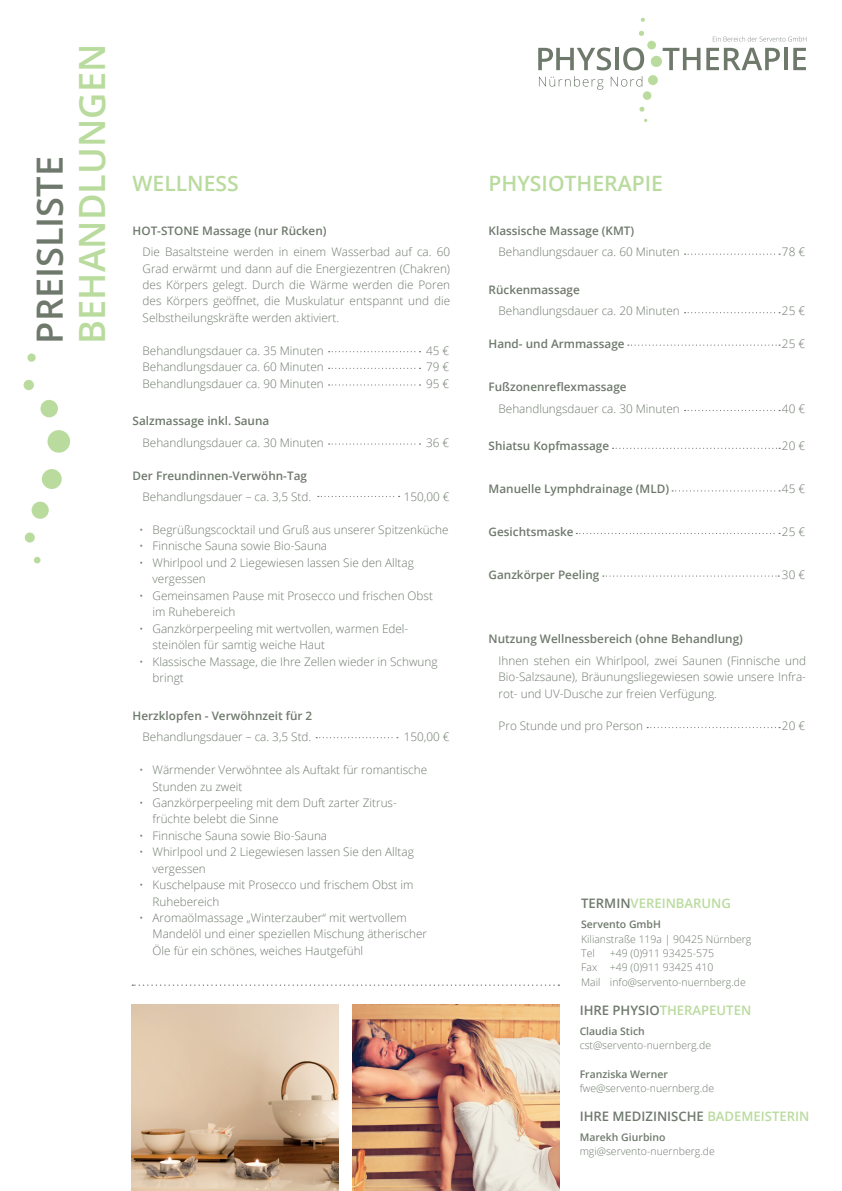
<style>
.page{position:relative;width:842px;height:1191px;background:#fff}
.page>*{position:absolute;margin:0;border:0;box-sizing:border-box;transform-origin:0 0}
.t1{font:600 36.2px "Open Sans";color:#b9db9d}
.t2{font:600 36.2px "Open Sans";color:#6e796c}
.t3{font:600 21.1px "Open Sans";color:#b9db9d}
.t4{font:600 13.1px "Open Sans";color:#b9db9d}
.t5{font:600 13.1px "Open Sans";color:#6e796c}
.t6{font:300 11.7px/16.4px "Open Sans";color:#6e796c}
.t7{font:600 11.7px "Open Sans";color:#6e796c}
.t8{font:300 10.5px/14.4px "Open Sans";color:#6e796c}
.t9{font:600 10.5px "Open Sans";color:#6e796c}
.s1{color:#6e796c}
.s2{color:#b9db9d}
</style>
<div class="page">
<svg style="left:641px;top:18px;width:4px;height:4px"></svg>
<svg style="left:639px;top:31px;width:5px;height:5px"></svg>
<div style="left:647px;top:41px;width:9px;height:9px;background:#b9db9d;border-radius:50%"></div>
<div style="left:651px;top:56px;width:11px;height:11px;background:#b9db9d;border-radius:50%"></div>
<div style="left:648px;top:75px;width:10px;height:10px;background:#b9db9d;border-radius:50%"></div>
<div style="left:643px;top:91px;width:8px;height:9px;background:#b9db9d;border-radius:50%"></div>
<svg style="left:639px;top:107px;width:5px;height:5px"></svg>
<svg style="left:538px;top:47px;width:73px;height:23px"></svg>
<hr style="left:615px;top:48px;width:4px;height:22px;background:#6e796c">
<svg style="left:623px;top:47px;width:21px;height:23px"></svg>
<svg style="left:663px;top:48px;width:37px;height:22px"></svg>
<svg style="left:706px;top:48px;width:74px;height:22px"></svg>
<hr style="left:784px;top:48px;width:3px;height:22px;background:#6e796c">
<svg style="left:793px;top:48px;width:13px;height:22px"></svg>
<svg style="left:539px;top:76px;width:64px;height:14px"></svg>
<svg style="left:611px;top:76px;width:31px;height:11px"></svg>
<svg style="left:713px;top:36px;width:93px;height:5px"></svg>
<div style="left:27px;top:353px;width:9px;height:9px;background:#b9db9d;border-radius:50%"></div>
<div style="left:23px;top:380px;width:11px;height:10px;background:#b9db9d;border-radius:50%"></div>
<svg style="left:40px;top:400px;width:18px;height:18px"></svg>
<svg style="left:47px;top:430px;width:23px;height:23px"></svg>
<svg style="left:42px;top:469px;width:20px;height:20px"></svg>
<svg style="left:31px;top:501px;width:18px;height:18px"></svg>
<div style="left:25px;top:532px;width:10px;height:11px;background:#b9db9d;border-radius:50%"></div>
<div style="left:34px;top:557px;width:7px;height:6px;background:#b9db9d;border-radius:50%"></div>
<svg style="left:132px;top:984px;width:427px;height:2px"></svg>
<img style="left:132px;top:1004px;width:206px;height:187px">
<img style="left:352px;top:1004px;width:207px;height:187px">
<svg style="left:329px;top:351px;width:91px;height:1px"></svg>
<svg style="left:329px;top:368px;width:91px;height:1px"></svg>
<svg style="left:329px;top:384px;width:91px;height:1px"></svg>
<svg style="left:329px;top:443px;width:91px;height:1px"></svg>
<svg style="left:318px;top:496px;width:82px;height:1px"></svg>
<svg style="left:316px;top:737px;width:82px;height:1px"></svg>
<svg style="left:685px;top:254px;width:95px;height:1px"></svg>
<svg style="left:685px;top:312px;width:95px;height:1px"></svg>
<svg style="left:685px;top:410px;width:95px;height:1px"></svg>
<svg style="left:613px;top:448px;width:167px;height:1px"></svg>
<svg style="left:672px;top:490px;width:108px;height:1px"></svg>
<svg style="left:647px;top:727px;width:133px;height:1px"></svg>
<svg style="left:576px;top:533px;width:204px;height:1px"></svg>
<svg style="left:603px;top:575px;width:176px;height:1px"></svg>
<svg style="left:628px;top:344px;width:152px;height:2px"></svg>
<h1 class="t2" style="left:25px;top:344px;width:189px;rotate:-90deg">PREISLISTE</h1>
<h1 class="t1" style="left:67px;top:344px;width:301px;rotate:-90deg">BEHANDLUNGEN</h1>
<h2 class="t3" style="left:133px;top:169px;width:108px">WELLNESS</h2>
<p class="t7" style="left:133px;top:222px;width:195px">HOT-STONE Massage (nur Rücken)</p>
<p class="t6" style="left:143px;top:243px;width:309px;text-align:justify">Die Basaltsteine werden in einem Wasserbad auf ca. 60<br>Grad erwärmt und dann auf die Energiezentren (Chakren) des Körpers gelegt. Durch die Wärme werden die Poren des Körpers geöffnet, die Muskulatur entspannt und die Selbstheilungskräfte werden aktiviert.</p>
<p class="t6" style="left:143px;top:342px;width:183px">Behandlungsdauer ca. 35 Minuten</p>
<p class="t6" style="left:426px;top:342px;width:25px">45 €</p>
<p class="t6" style="left:143px;top:358px;width:183px">Behandlungsdauer ca. 60 Minuten</p>
<p class="t6" style="left:426px;top:358px;width:25px">79 €</p>
<p class="t6" style="left:143px;top:375px;width:183px">Behandlungsdauer ca. 90 Minuten</p>
<p class="t6" style="left:426px;top:375px;width:25px">95 €</p>
<p class="t7" style="left:133px;top:413px;width:138px">Salzmassage inkl. Sauna</p>
<p class="t6" style="left:143px;top:434px;width:183px">Behandlungsdauer ca. 30 Minuten</p>
<p class="t6" style="left:426px;top:434px;width:25px">36 €</p>
<p class="t7" style="left:133px;top:467px;width:176px">Der Freundinnen-Verwöhn-Tag</p>
<p class="t6" style="left:143px;top:488px;width:170px">Behandlungsdauer – ca. 3,5 Std.</p>
<p class="t6" style="left:404px;top:488px;width:47px">150,00 €</p>
<p class="t6" style="left:139px;top:521px;width:311px">• Begrüßungscocktail und Gruß aus unserer Spitzenküche</p>
<p class="t6" style="left:139px;top:538px;width:189px">• Finnische Sauna sowie Bio-Sauna</p>
<p class="t6" style="left:153px;top:554px;width:263px;text-indent:-13px">• Whirlpool und 2 Liegewiesen lassen Sie den Alltag vergessen</p>
<p class="t6" style="left:153px;top:587px;width:282px;text-indent:-13px">• Gemeinsamen Pause mit Prosecco und frischen Obst im Ruhebereich</p>
<p class="t6" style="left:153px;top:620px;width:257px;text-indent:-13px">• Ganzkörperpeeling mit wertvollen, warmen Edel&shy;steinölen für samtig weiche Haut</p>
<p class="t6" style="left:153px;top:653px;width:286px;text-indent:-13px">• Klassische Massage, die Ihre Zellen wieder in Schwung bringt</p>
<p class="t7" style="left:133px;top:707px;width:181px">Herzklopfen - Verwöhnzeit für 2</p>
<p class="t6" style="left:143px;top:728px;width:170px">Behandlungsdauer – ca. 3,5 Std.</p>
<p class="t6" style="left:404px;top:728px;width:47px">150,00 €</p>
<p class="t6" style="left:153px;top:761px;width:276px;text-indent:-13px">• Wärmender Verwöhntee als Auftakt für romantische<br>Stunden zu zweit</p>
<p class="t6" style="left:153px;top:794px;width:246px;text-indent:-13px">• Ganzkörperpeeling mit dem Duft zarter Zitrus&shy;früchte belebt die Sinne</p>
<p class="t6" style="left:139px;top:827px;width:189px">• Finnische Sauna sowie Bio-Sauna</p>
<p class="t6" style="left:153px;top:843px;width:263px;text-indent:-13px">• Whirlpool und 2 Liegewiesen lassen Sie den Alltag vergessen</p>
<p class="t6" style="left:153px;top:876px;width:263px;text-indent:-13px">• Kuschelpause mit Prosecco und frischem Obst im<br>Ruhebereich</p>
<p class="t6" style="left:153px;top:909px;width:276px;text-indent:-13px">• Aromaölmassage „Winterzauber“ mit wertvollem<br>Mandelöl und einer speziellen Mischung ätherischer<br>Öle für ein schönes, weiches Hautgefühl</p>
<h2 class="t3" style="left:489px;top:169px;width:176px">PHYSIOTHERAPIE</h2>
<p class="t7" style="left:489px;top:222px;width:147px">Klassische Massage (KMT)</p>
<p class="t6" style="left:499px;top:243px;width:183px">Behandlungsdauer ca. 60 Minuten</p>
<p class="t6" style="left:782px;top:243px;width:25px">78 €</p>
<p class="t7" style="left:489px;top:282px;width:93px">Rückenmassage</p>
<p class="t6" style="left:499px;top:303px;width:183px">Behandlungsdauer ca. 20 Minuten</p>
<p class="t6" style="left:782px;top:303px;width:25px">25 €</p>
<p class="t7" style="left:489px;top:336px;width:138px">Hand- und Armmassage</p>
<p class="t6" style="left:782px;top:335px;width:25px">25 €</p>
<p class="t7" style="left:489px;top:379px;width:140px">Fußzonenreflexmassage</p>
<p class="t6" style="left:499px;top:400px;width:183px">Behandlungsdauer ca. 30 Minuten</p>
<p class="t6" style="left:782px;top:400px;width:25px">40 €</p>
<p class="t7" style="left:489px;top:438px;width:122px">Shiatsu Kopfmassage</p>
<p class="t6" style="left:782px;top:437px;width:25px">20 €</p>
<p class="t7" style="left:489px;top:481px;width:182px">Manuelle Lymphdrainage (MLD)</p>
<p class="t6" style="left:782px;top:480px;width:25px">45 €</p>
<p class="t7" style="left:489px;top:524px;width:87px">Gesichtsmaske</p>
<p class="t6" style="left:782px;top:523px;width:25px">25 €</p>
<p class="t7" style="left:489px;top:566px;width:112px">Ganzkörper Peeling</p>
<p class="t6" style="left:782px;top:566px;width:25px">30 €</p>
<p class="t7" style="left:489px;top:631px;width:256px">Nutzung Wellnessbereich (ohne Behandlung)</p>
<p class="t6" style="left:499px;top:652px;width:309px;text-align:justify">Ihnen stehen ein Whirlpool, zwei Saunen (Finnische und Bio-Salzsaune), Bräunungsliegewiesen sowie unsere Infra&shy;rot- und UV-Dusche zur freien Verfügung.</p>
<p class="t6" style="left:499px;top:717px;width:146px">Pro Stunde und pro Person</p>
<p class="t6" style="left:782px;top:717px;width:25px">20 €</p>
<p class="t4" style="left:581px;top:894px;width:151px"><span class="s1">TERMIN</span>VEREINBARUNG</p>
<p class="t9" style="left:581px;top:917px;width:81px">Servento GmbH</p>
<p class="t8" style="left:581px;top:931px;width:172px">Kilianstraße 119a | 90425 Nürnberg<br>Tel</p>
<p class="t8" style="left:581px;top:945px;width:166px;text-indent:29px">+49 (0)911 93425-575<br>Fax +49 (0)911 93425 410<br>Mail info@servento-nuernberg.de</p>
<p class="t4" style="left:580px;top:1000px;width:173px"><span class="s1">IHRE PHYSIO</span>THERAPEUTEN</p>
<p class="t9" style="left:580px;top:1023px;width:67px">Claudia Stich</p>
<p class="t8" style="left:580px;top:1037px;width:133px">cst@servento-nuernberg.de</p>
<p class="t9" style="left:580px;top:1066px;width:90px">Franziska Werner</p>
<p class="t8" style="left:580px;top:1080px;width:136px">fwe@servento-nuernberg.de</p>
<p class="t5" style="left:580px;top:1107px;width:231px">IHRE MEDIZINISCHE <span class="s2">BADEMEISTERIN</span></p>
<p class="t9" style="left:580px;top:1129px;width:87px">Marekh Giurbino</p>
<p class="t8" style="left:580px;top:1143px;width:137px">mgi@servento-nuernberg.de</p>
</div>
